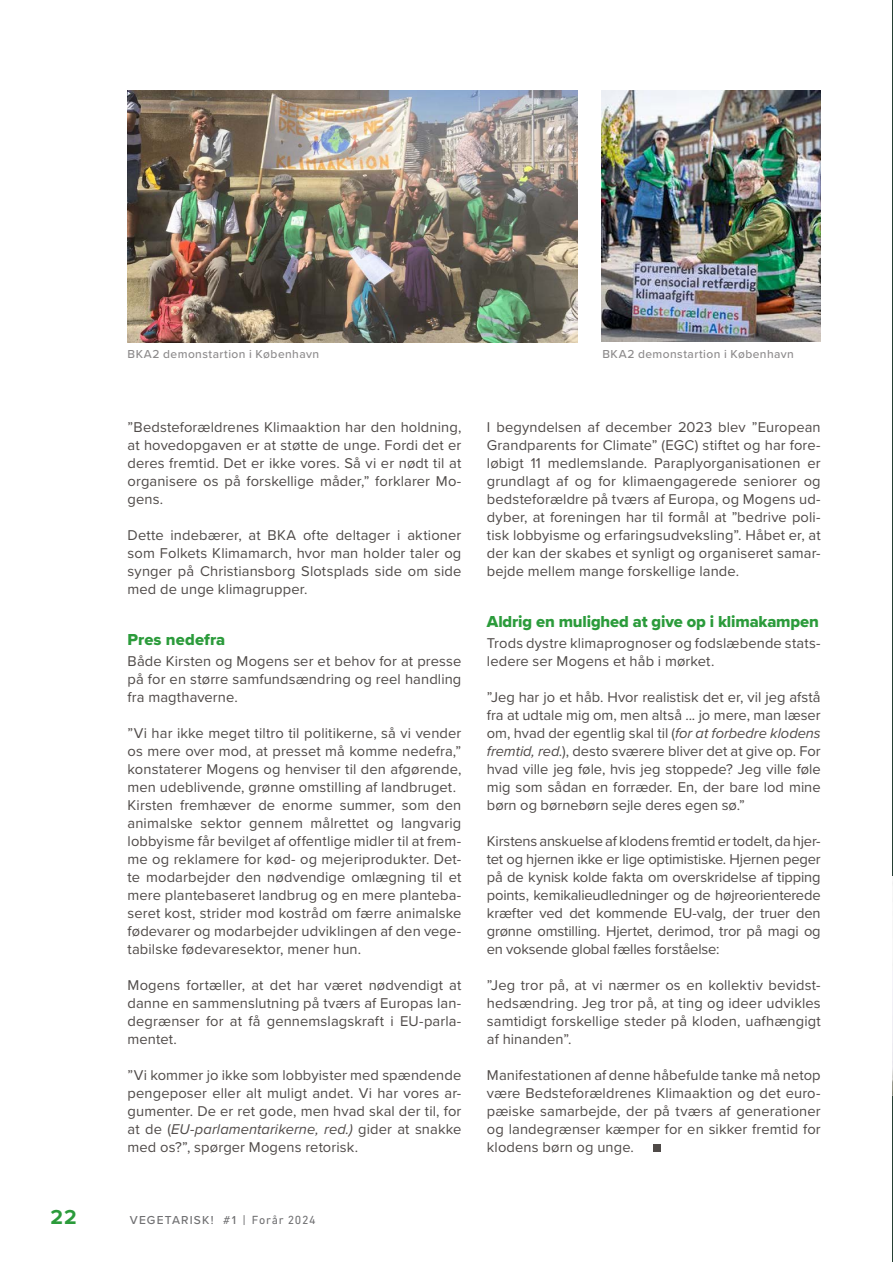
<style>
.page{position:relative;width:893px;height:1263px;background:#fff}
.page>*{position:absolute;margin:0;border:0;box-sizing:border-box;transform-origin:0 0}
.t1{font:700 21px "Proxima Nova";color:#2b9b3b}
.t2{font:16.5px "Proxima Nova Extrabld";letter-spacing:-.005em;color:#2b9b3b}
.t3{font:14.7px/18px "Proxima Nova";letter-spacing:.01em;color:#4f4a48;text-align:justify}
.t4{font:500 12px "Proxima Nova";letter-spacing:.035em;color:#8d8b8c}
.t5{font:500 12px "Proxima Nova";letter-spacing:.095em;color:#707072}
.s1{font-style:italic}
.s2{font-family:"DIN Next LT Pro";font-weight:400}
</style>
<div class="page">
<div style="left:653px;top:1145px;width:7px;height:7px;background:#4f4a48"></div>
<img style="left:128px;top:90px;width:449px;height:252px">
<img style="left:602px;top:90px;width:219px;height:251px">
<hr style="left:892px;top:0;width:1px;height:1262px;background:#273f34">
<img style="left:892px;top:877px;width:1px;height:218px">
<p class="t4" style="left:128px;top:345px;width:193px">BKA2 demonstartion i København</p>
<p class="t4" style="left:602px;top:345px;width:193px">BKA2 demonstartion i København</p>
<p class="t3" style="left:128px;top:417px;width:335px">”Bedsteforældrenes Klimaaktion har den holdning, at hovedopgaven er at støtte de unge. Fordi det er deres fremtid. Det er ikke vores. Så vi er nødt til at organisere os på forskellige måder,” forklarer Mo&shy;gens.</p>
<p class="t3" style="left:128px;top:525px;width:335px">Dette indebærer, at BKA ofte deltager i aktioner som Folkets Klimamarch, hvor man holder taler og synger på Christiansborg Slotsplads side om side med de unge klimagrupper.</p>
<p class="t2" style="left:128px;top:627px;width:99px">Pres nedefra</p>
<p class="t3" style="left:128px;top:651px;width:335px">Både Kirsten og Mogens ser et behov for at presse på for en større samfundsændring og reel handling fra magthaverne.</p>
<p class="t3" style="left:128px;top:723px;width:335px;text-align:left">”Vi har ikke meget tiltro til politikerne, så vi vender os mere over mod, at presset må komme nedefra,” konstaterer Mogens og henviser til den afgørende, men udeblivende, grønne omstilling af landbruget.<br>Kirsten fremhæver de enorme summer, som den animalske sektor gennem målrettet og langvarig lobbyisme får bevilget af offentlige midler til at frem&shy;me og reklamere for kød- og mejeriprodukter. Det&shy;te modarbejder den nødvendige omlægning til et mere plantebaseret landbrug og en mere planteba&shy;seret kost, strider mod kostråd om færre animalske fødevarer og modarbejder udviklingen af den vege&shy;tabilske fødevaresektor, mener hun.</p>
<p class="t3" style="left:128px;top:975px;width:335px">Mogens fortæller, at det har været nødvendigt at danne en sammenslutning på tværs af Europas lan&shy;degrænser for at få gennemslagskraft i EU-parla&shy;mentet.</p>
<p class="t3" style="left:128px;top:1065px;width:335px">”Vi kommer jo ikke som lobbyister med spændende pengeposer eller alt muligt andet. Vi har vores ar&shy;gumenter. De er ret gode, men hvad skal der til, for at de (<span class="s1">EU-parlamentarikerne, red.)</span> gider at snakke med os?”, spørger Mogens retorisk.</p>
<h1 class="t1" style="left:51px;top:1201px;width:28px">22</h1>
<p class="t5" style="left:130px;top:1211px;width:187px">VEGETARISK! #1 <span class="s2">| Forår 2024</span></p>
<p class="t3" style="left:487px;top:417px;width:335px">I begyndelsen af december 2023 blev ”European Grandparents for Climate” (EGC) stiftet og har fore&shy;løbigt 11 medlemslande. Paraplyorganisationen er grundlagt af og for klimaengagerede seniorer og bedsteforældre på tværs af Europa, og Mogens ud&shy;dyber, at foreningen har til formål at ”bedrive poli&shy;tisk lobbyisme og erfaringsudveksling”. Håbet er, at der kan der skabes et synligt og organiseret samar&shy;bejde mellem mange forskellige lande.</p>
<p class="t2" style="left:487px;top:609px;width:334px">Aldrig en mulighed at give op i klimakampen</p>
<p class="t3" style="left:487px;top:633px;width:335px">Trods dystre klimaprognoser og fodslæbende stats&shy;ledere ser Mogens et håb i mørket.</p>
<p class="t3" style="left:487px;top:687px;width:335px">”Jeg har jo et håb. Hvor realistisk det er, vil jeg afstå fra at udtale mig om, men altså ... jo mere, man læser om, hvad der egentlig skal til (<span class="s1">for at forbedre klodens fremtid, red.</span>), desto sværere bliver det at give op. For hvad ville jeg føle, hvis jeg stoppede? Jeg ville føle mig som sådan en forræder. En, der bare lod mine børn og børnebørn sejle deres egen sø.”</p>
<p class="t3" style="left:487px;top:831px;width:335px">Kirstens anskuelse af klodens fremtid er todelt, da hjer&shy;tet og hjernen ikke er lige optimistiske. Hjernen peger på de kynisk kolde fakta om overskridelse af tipping points, kemikalieudledninger og de højreorienterede kræfter ved det kommende EU-valg, der truer den grønne omstilling. Hjertet, derimod, tror på magi og en voksende global fælles forståelse:</p>
<p class="t3" style="left:487px;top:975px;width:335px">”Jeg tror på, at vi nærmer os en kollektiv bevidst&shy;hedsændring. Jeg tror på, at ting og ideer udvikles samtidigt forskellige steder på kloden, uafhængigt af hinanden”.</p>
<p class="t3" style="left:487px;top:1065px;width:335px">Manifestationen af denne håbefulde tanke må netop være Bedsteforældrenes Klimaaktion og det euro&shy;pæiske samarbejde, der på tværs af generationer og landegrænser kæmper for en sikker fremtid for klodens børn og unge.</p>
</div>
